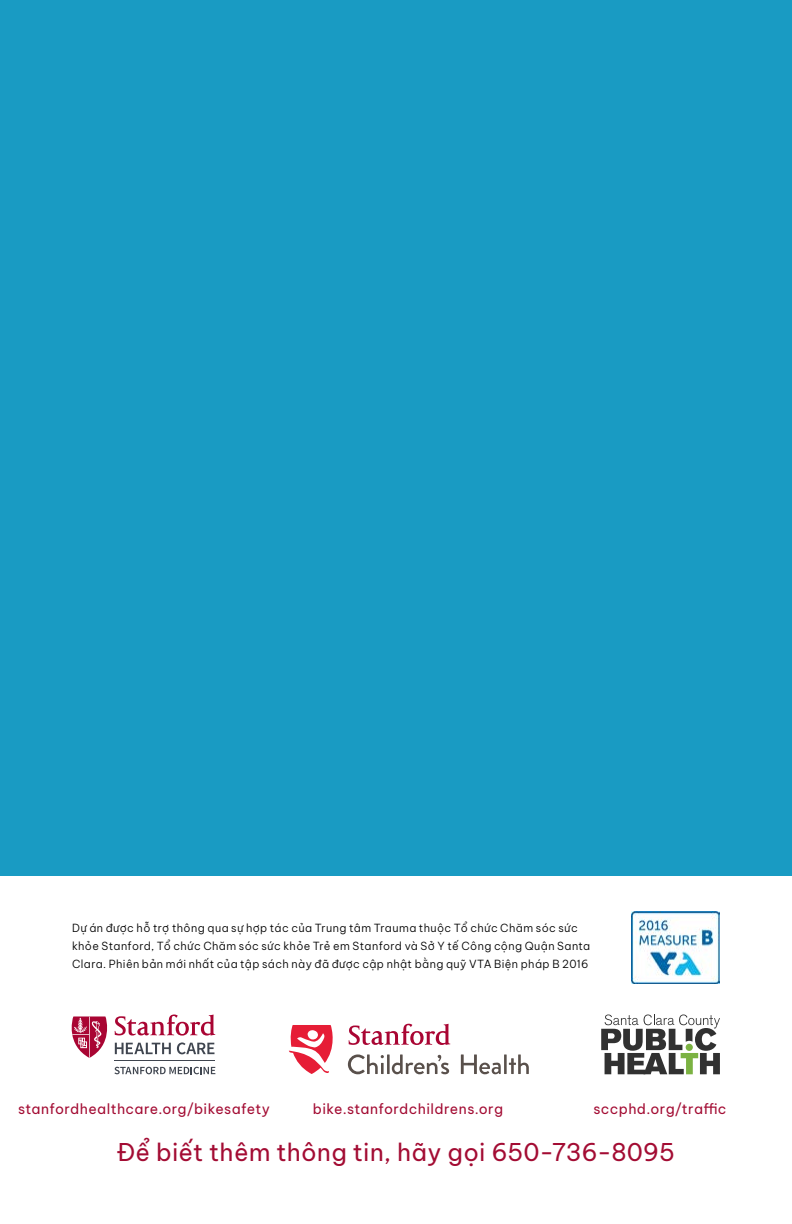
<style>
.page{position:relative;width:792px;height:1224px;background:#fff}
.page>*{position:absolute;margin:0;border:0;box-sizing:border-box;transform-origin:0 0}
.Body_Bullet{font:24px "Be Vietnam Pro";letter-spacing:.005em;color:#a30c33}
.Body_Bullet-2{font:14px "Be Vietnam Pro";letter-spacing:.03em;color:#a30c33}
.t1{font:300 11px/18px "Be Vietnam Pro";letter-spacing:.035em;color:#000}
</style>
<div class="page">
<div style="left:0;top:0;width:792px;height:876px;background:#199bc3"></div>
<img style="left:631px;top:912px;width:89px;height:72px">
<svg style="left:114px;top:1067px;width:101px;height:7px"></svg>
<hr style="left:115px;top:1060px;width:100px;height:1px;background:#3f454f">
<svg style="left:71px;top:1015px;width:144px;height:43px"></svg>
<svg style="left:601px;top:1015px;width:119px;height:59px"></svg>
<svg style="left:348px;top:1054px;width:36px;height:20px"></svg>
<hr style="left:387px;top:1054px;width:3px;height:20px;background:#59504b">
<svg style="left:392px;top:1054px;width:57px;height:20px"></svg>
<svg style="left:461px;top:1054px;width:40px;height:20px"></svg>
<hr style="left:504px;top:1054px;width:3px;height:20px;background:#59504b">
<svg style="left:509px;top:1054px;width:20px;height:20px"></svg>
<svg style="left:349px;top:1024px;width:101px;height:21px"></svg>
<svg style="left:289px;top:1025px;width:44px;height:49px"></svg>
<p class="t1" style="left:72px;top:918px;width:520px">Dự án được hỗ trợ thông qua sự hợp tác của Trung tâm Trauma thuộc Tổ chức Chăm sóc sức khỏe Stanford, Tổ chức Chăm sóc sức khỏe Trẻ em Stanford và Sở Y tế Công cộng Quận Santa<br>Clara. Phiên bản mới nhất của tập sách này đã được cập nhật bằng quỹ VTA Biện pháp B 2016</p>
<p class="Body_Bullet-2" style="left:18px;top:1098px;width:253px">stanfordhealthcare.org/bikesafety</p>
<p class="Body_Bullet-2" style="left:313px;top:1098px;width:192px">bike.stanfordchildrens.org</p>
<p class="Body_Bullet-2" style="left:593px;top:1098px;width:135px">sccphd.org/traffic</p>
<p class="Body_Bullet" style="left:116px;top:1133px;width:560px">Để biết thêm thông tin, hãy gọi 650-736-8095</p>
</div>
